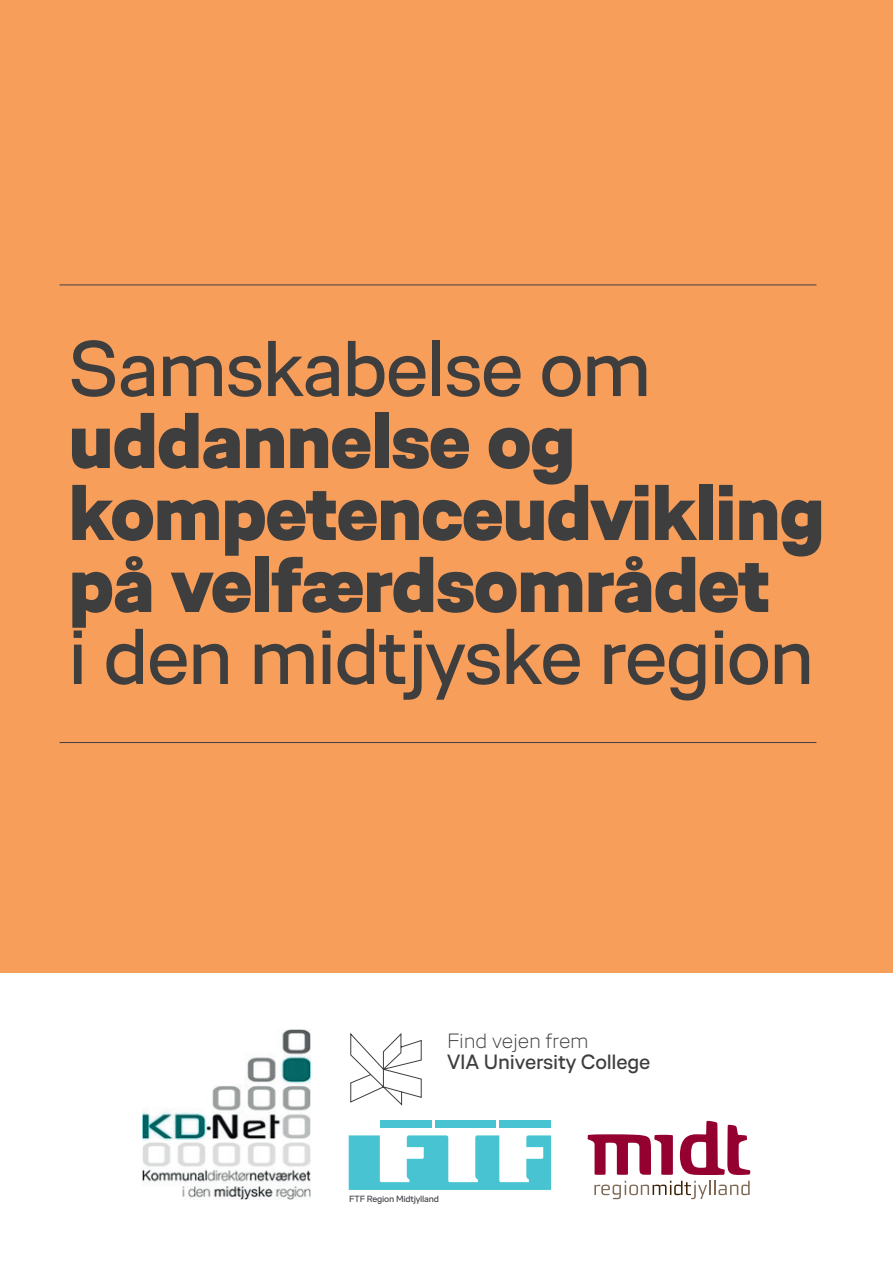
<style>
.page{position:relative;width:893px;height:1263px;background:#fff}
.page>*{position:absolute;margin:0;border:0;box-sizing:border-box;transform-origin:0 0}
.t1{font:900 78.75px/72px "VIA Type";letter-spacing:-.025em;color:#3e3e3f}
.t2{font:78.75px "VIA Type";letter-spacing:-.025em;color:#3e3e3f}
.t3{font:20.7px "VIA Type";letter-spacing:-.01em;color:#3e3e3f}
.t4{font:300 20.7px "VIA Type";letter-spacing:-.01em;color:#3e3e3f}
.t5{font:9px "VIA Type";letter-spacing:-.025em;color:#404048}
</style>
<div class="page">
<div style="left:0;top:0;width:893px;height:973px;background:#f89e5b"></div>
<hr style="left:60px;top:742px;width:756px;height:1px;background:#404048">
<hr style="left:60px;top:285px;width:756px;height:1px;background:#404048">
<img style="left:143px;top:1030px;width:168px;height:170px">
<div style="left:380px;top:1120px;width:51px;height:7px;background:#47c3d2"></div>
<div style="left:435px;top:1120px;width:60px;height:7px;background:#47c3d2"></div>
<div style="left:499px;top:1120px;width:52px;height:7px;background:#47c3d2"></div>
<svg style="left:349px;top:1135px;width:202px;height:55px"></svg>
<svg style="left:350px;top:1033px;width:72px;height:73px"></svg>
<svg style="left:594px;top:1181px;width:156px;height:18px"></svg>
<svg style="left:588px;top:1134px;width:85px;height:41px"></svg>
<svg style="left:680px;top:1120px;width:70px;height:55px"></svg>
<p class="t2" style="left:68px;top:326px;width:585px">Samskabelse om</p>
<p class="t1" style="left:68px;top:402px;width:759px">uddannelse og kompetenceudvikling på velfærdsområdet</p>
<p class="t2" style="left:68px;top:613px;width:748px">i den midtjyske region</p>
<p class="t4" style="left:447px;top:1030px;width:143px">Find vejen frem</p>
<p class="t3" style="left:447px;top:1050px;width:205px">VIA University College</p>
<p class="t5" style="left:349px;top:1193px;width:91px">FTF Region Midtjylland</p>
</div>
